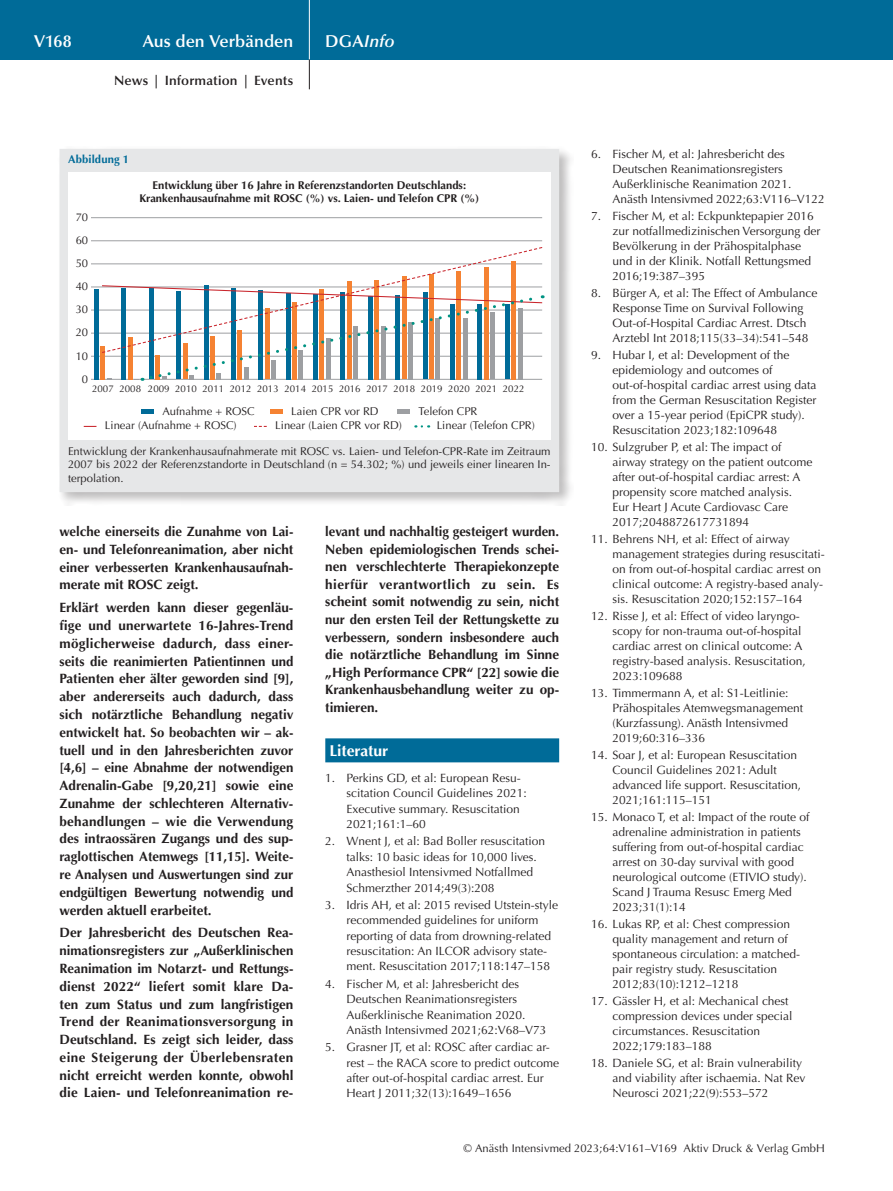
<style>
.page{position:relative;width:893px;height:1191px;background:#fff}
.page>*{position:absolute;margin:0;border:0;box-sizing:border-box;transform-origin:0 0}
.t1{font:600 17.25px "Optima";color:#fff}
.t2{font:italic 600 17.25px "Optima";color:#fff}
.t3{font:700 15.75px "Optima";letter-spacing:-.005em;color:#fff}
.t4{font:700 13.5px/17.7px "Optima";color:#231f20;text-align:justify}
.t5{font:600 13.5px "Optima";letter-spacing:.01em;color:#231f20}
.t6{font:12px/15px "Optima";color:#231f20}
.t7{font:11.25px/23.1px "Optima";color:#231f20;text-align:center}
.t8{font:700 11.25px/13.5px "Optima";color:#231f20;text-align:center}
.t9{font:700 11.25px "Optima";letter-spacing:.015em;color:#006b98}
.t10{font:9.75px "Optima";color:#231f20}
.s1{font-style:normal}
</style>
<div class="page">
<div style="left:0;top:0;width:893px;height:60px;background:#006b98"></div>
<hr style="left:309px;top:0;width:1px;height:60px;background:#fff">
<svg style="left:309px;top:60px;width:1px;height:29px"></svg>
<div style="left:325px;top:738px;width:234px;height:24px;background:#006b98"></div>
<div style="left:57px;top:146px;width:516px;height:360px;background:#231f20;opacity:.3"></div>
<div style="left:60px;top:149px;width:499px;height:343px;background:#e6e7e8"></div>
<div style="left:68px;top:172px;width:483px;height:268px;background:#fff"></div>
<hr style="left:91px;top:217px;width:451px;height:1px;background:#9d9fa2">
<hr style="left:91px;top:240px;width:451px;height:1px;background:#9d9fa2">
<hr style="left:91px;top:263px;width:451px;height:1px;background:#9d9fa2">
<hr style="left:91px;top:287px;width:451px;height:1px;background:#9d9fa2">
<hr style="left:91px;top:310px;width:451px;height:1px;background:#9d9fa2">
<hr style="left:91px;top:333px;width:451px;height:1px;background:#9d9fa2">
<hr style="left:91px;top:356px;width:451px;height:1px;background:#9d9fa2">
<hr style="left:91px;top:379px;width:451px;height:1px;background:#9d9fa2">
<div style="left:94px;top:289px;width:5px;height:90px;background:#006b98"></div>
<svg style="left:101px;top:247px;width:442px;height:38px"></svg>
<svg style="left:101px;top:285px;width:442px;height:96px"></svg>
<hr style="left:141px;top:409px;width:13px;height:4px;background:#006b98">
<hr style="left:270px;top:409px;width:13px;height:4px;background:#f58232">
<hr style="left:397px;top:409px;width:13px;height:4px;background:#9d9fa2">
<svg style="left:84px;top:426px;width:12px;height:1px"></svg>
<h1 class="t1" style="left:34px;top:31px;width:39px">V168</h1>
<h1 class="t1" style="left:143px;top:31px;width:152px">Aus den Verbänden</h1>
<p class="t5" style="left:114px;top:73px;width:181px">News | Information | Events</p>
<p class="t9" style="left:68px;top:153px;width:63px">Abbildung 1</p>
<h1 class="t2" style="left:325px;top:31px;width:71px"><span class="s1">DGA</span>Info</h1>
<p class="t7" style="left:76px;top:206px;width:14px">70<br>60<br>50<br>40<br>30<br>20<br>10<br>0</p>
<p class="t8" style="left:139px;top:178px;width:341px">Entwicklung über 16 Jahre in Referenzstandorten Deutschlands:<br>Krankenhausaufnahme mit ROSC (%) vs. Laien- und Telefon CPR (%)</p>
<p class="t10" style="left:92px;top:383px;width:434px">2007 2008 2009 2010 2011 2012 2013 2014 2015 2016 2017 2018 2019 2020 2021 2022</p>
<p class="t7" style="left:162px;top:400px;width:94px">Aufnahme + ROSC</p>
<p class="t7" style="left:291px;top:400px;width:89px">Laien CPR vor RD</p>
<p class="t7" style="left:419px;top:400px;width:60px">Telefon CPR</p>
<p class="t7" style="left:105px;top:414px;width:133px">Linear (Aufnahme + ROSC)</p>
<p class="t7" style="left:275px;top:414px;width:128px">Linear (Laien CPR vor RD)</p>
<p class="t7" style="left:437px;top:414px;width:100px">Linear (Telefon CPR)</p>
<p class="t7" style="left:68px;top:444px;width:484px;line-height:13.5px;text-align:justify">Entwicklung der Krankenhausaufnahmerate mit ROSC vs. Laien- und Telefon-CPR-Rate im Zeitraum 2007 bis 2022 der Referenzstandorte in Deutschland (n = 54.302; %) und jeweils einer linearen In&shy;terpolation.</p>
<p class="t4" style="left:60px;top:523px;width:235px">welche einerseits die Zunahme von Lai&shy;en- und Telefonreanimation, aber nicht einer verbesserten Krankenhausaufnah&shy;merate mit ROSC zeigt.</p>
<p class="t4" style="left:60px;top:599px;width:235px">Erklärt werden kann dieser gegenläu&shy;fige und unerwartete 16-Jahres-Trend möglicherweise dadurch, dass einer&shy;seits die reanimierten Patientinnen und Patienten eher älter geworden sind [9], aber andererseits auch dadurch, dass sich notärztliche Behandlung negativ entwickelt hat. So beobachten wir – ak&shy;tuell und in den Jahresberichten zuvor [4,6] – eine Abnahme der notwendigen Adrenalin-Gabe [9,20,21] sowie eine Zunahme der schlechteren Alternativ&shy;behandlungen – wie die Verwendung des intraossären Zugangs und des sup&shy;raglottischen Atemwegs [11,15]. Weite&shy;re Analysen und Auswertungen sind zur endgültigen Bewertung notwendig und werden aktuell erarbeitet.</p>
<p class="t4" style="left:60px;top:924px;width:235px">Der Jahresbericht des Deutschen Rea&shy;nimationsregisters zur „Außerklinischen Reanimation im Notarzt- und Rettungs&shy;dienst 2022“ liefert somit klare Da&shy;ten zum Status und zum langfristigen Trend der Reanimationsversorgung in Deutschland. Es zeigt sich leider, dass eine Steigerung der Überlebensraten nicht erreicht werden konnte, obwohl die Laien- und Telefonreanimation re-</p>
<p class="t4" style="left:325px;top:523px;width:235px">levant und nachhaltig gesteigert wurden.<br>Neben epidemiologischen Trends schei&shy;nen verschlechterte Therapiekonzepte hierfür verantwortlich zu sein. Es scheint somit notwendig zu sein, nicht nur den ersten Teil der Rettungskette zu verbessern, sondern insbesondere auch die notärztliche Behandlung im Sinne „High Performance CPR“ [22] sowie die Krankenhausbehandlung weiter zu op&shy;timieren.</p>
<h2 class="t3" style="left:330px;top:741px;width:60px">Literatur</h2>
<p class="t6" style="left:347px;top:770px;width:182px;text-indent:-21px">1. Perkins GD, et al: European Resu&shy;scitation Council Guidelines 2021:<br>Executive summary. Resuscitation<br>2021;161:1–60</p>
<p class="t6" style="left:347px;top:834px;width:200px;text-indent:-21px">2. Wnent J, et al: Bad Boller resuscitation talks: 10 basic ideas for 10,000 lives.<br>Anasthesiol Intensivmed Notfallmed Schmerzther 2014;49(3):208</p>
<p class="t6" style="left:347px;top:897px;width:213px;text-indent:-21px">3. Idris AH, et al: 2015 revised Utstein-style recommended guidelines for uniform reporting of data from drowning-related resuscitation: An ILCOR advisory state&shy;ment. Resuscitation 2017;118:147–158</p>
<p class="t6" style="left:347px;top:976px;width:201px;text-indent:-21px">4. Fischer M, et al: Jahresbericht des Deutschen Reanimationsregisters Außerklinische Reanimation 2020.<br>Anästh Intensivmed 2021;62:V68–V73</p>
<p class="t6" style="left:347px;top:1039px;width:214px;text-indent:-21px">5. Grasner JT, et al: ROSC after cardiac ar&shy;rest – the RACA score to predict outcome after out-of-hospital cardiac arrest. Eur Heart J 2011;32(13):1649–1656</p>
<p class="t6" style="left:612px;top:146px;width:214px;text-indent:-21px">6. Fischer M, et al: Jahresbericht des Deutschen Reanimationsregisters Außerklinische Reanimation 2021.<br>Anästh Intensivmed 2022;63:V116–V122</p>
<p class="t6" style="left:612px;top:208px;width:210px;text-indent:-21px">7. Fischer M, et al: Eckpunktepapier 2016 zur notfallmedizinischen Versorgung der Bevölkerung in der Prähospitalphase und in der Klinik. Notfall Rettungsmed 2016;19:387–395</p>
<p class="t6" style="left:612px;top:285px;width:207px;text-indent:-21px">8. Bürger A, et al: The Effect of Ambulance Response Time on Survival Following Out-of-Hospital Cardiac Arrest. Dtsch Arztebl Int 2018;115(33–34):541–548</p>
<p class="t6" style="left:612px;top:347px;width:206px;text-indent:-21px">9. Hubar I, et al: Development of the epidemiology and outcomes of out-of-hospital cardiac arrest using data from the German Resuscitation Register over a 15-year period (EpiCPR study).<br>Resuscitation 2023;182:109648</p>
<p class="t6" style="left:612px;top:439px;width:202px;text-indent:-21px">10. Sulzgruber P, et al: The impact of airway strategy on the patient outcome after out-of-hospital cardiac arrest: A propensity score matched analysis.<br>Eur Heart J Acute Cardiovasc Care 2017;2048872617731894</p>
<p class="t6" style="left:612px;top:531px;width:214px;text-indent:-21px">11. Behrens NH, et al: Effect of airway management strategies during resuscitati&shy;on from out-of-hospital cardiac arrest on clinical outcome: A registry-based analy&shy;sis. Resuscitation 2020;152:157–164</p>
<p class="t6" style="left:612px;top:608px;width:195px;text-indent:-21px">12. Risse J, et al: Effect of video laryngo&shy;scopy for non-trauma out-of-hospital cardiac arrest on clinical outcome: A registry-based analysis. Resuscitation, 2023:109688</p>
<p class="t6" style="left:612px;top:685px;width:192px;text-indent:-21px">13. Timmermann A, et al: S1-Leitlinie:<br>Prähospitales Atemwegsmanagement (Kurzfassung). Anästh Intensivmed<br>2019;60:316–336</p>
<p class="t6" style="left:612px;top:747px;width:190px;text-indent:-21px">14. Soar J, et al: European Resuscitation Council Guidelines 2021: Adult advanced life support. Resuscitation, 2021;161:115–151</p>
<p class="t6" style="left:612px;top:809px;width:199px;text-indent:-21px">15. Monaco T, et al: Impact of the route of adrenaline administration in patients suffering from out-of-hospital cardiac arrest on 30-day survival with good neurological outcome (ETIVIO study).<br>Scand J Trauma Resusc Emerg Med 2023;31(1):14</p>
<p class="t6" style="left:612px;top:916px;width:189px;text-indent:-21px">16. Lukas RP, et al: Chest compression quality management and return of spontaneous circulation: a matched&shy;pair registry study. Resuscitation 2012;83(10):1212–1218</p>
<p class="t6" style="left:612px;top:993px;width:182px;text-indent:-21px">17. Gässler H, et al: Mechanical chest compression devices under special circumstances. Resuscitation<br>2022;179:183–188</p>
<p class="t6" style="left:612px;top:1055px;width:195px;text-indent:-21px">18. Daniele SG, et al: Brain vulnerability and viability after ischaemia. Nat Rev<br>Neurosci 2021;22(9):553–572</p>
<p class="t7" style="left:463px;top:1137px;width:363px">© Anästh Intensivmed 2023;64:V161–V169 Aktiv Druck &amp; Verlag GmbH</p>
</div>
